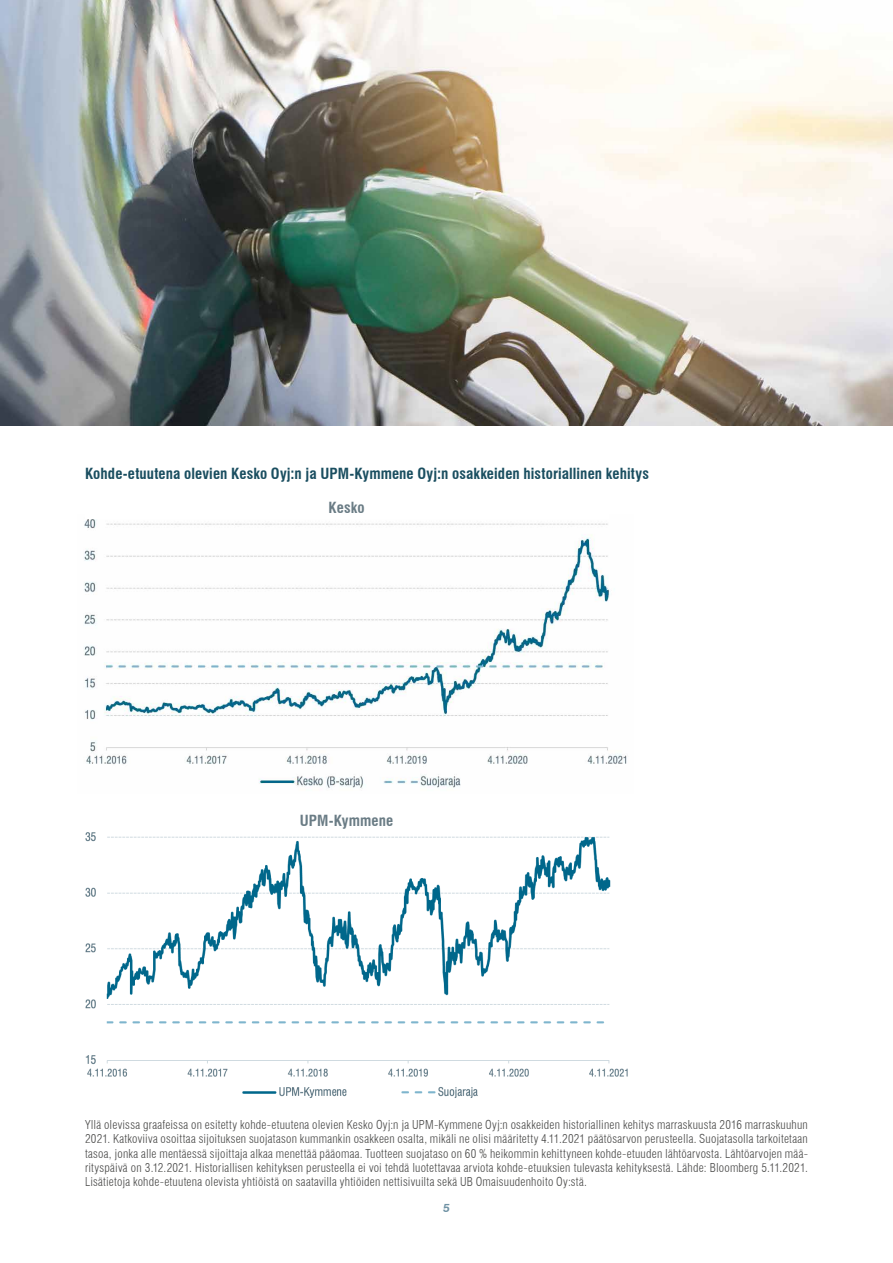
<style>
.page{position:relative;width:893px;height:1263px;background:#fff}
.page>*{position:absolute;margin:0;border:0;box-sizing:border-box;transform-origin:0 0}
.t1{font:700 condensed 15px "Swiss 721 BT";letter-spacing:.005em;color:#1a4e60}
.t2{font:700 condensed 15px "Swiss 721 BT";letter-spacing:.005em;color:#6a7c85}
.t3{font:300 condensed 12px/14.4px "Swiss 721 BT";letter-spacing:.02em;color:#4a4a49;text-align:justify}
.t4{font:italic 700 12px "Swiss 721 BT";color:#6f92a4}
</style>
<div class="page">
<img style="left:84px;top:519px;width:543px;height:269px">
<img style="left:85px;top:832px;width:543px;height:266px">
<img style="left:0;top:0;width:893px;height:425px">
<p class="t1" style="left:85px;top:465px;width:565px">Kohde-etuutena olevien Kesko Oyj:n ja UPM-Kymmene Oyj:n osakkeiden historiallinen kehitys</p>
<p class="t2" style="left:329px;top:499px;width:37px">Kesko</p>
<p class="t2" style="left:300px;top:811px;width:95px">UPM-Kymmene</p>
<p class="t3" style="left:85px;top:1117px;width:724px">Yllä olevissa graafeissa on esitetty kohde-etuutena olevien Kesko Oyj:n ja UPM-Kymmene Oyj:n osakkeiden historiallinen kehitys marraskuusta 2016 marraskuuhun 2021. Katkoviiva osoittaa sijoituksen suojatason kummankin osakkeen osalta, mikäli ne olisi määritetty 4.11.2021 päätösarvon perusteella. Suojatasolla tarkoitetaan tasoa, jonka alle mentäessä sijoittaja alkaa menettää pääomaa. Tuotteen suojataso on 60 % heikommin kehittyneen kohde-etuuden lähtöarvosta. Lähtöarvojen mää&shy;rityspäivä on 3.12.2021. Historiallisen kehityksen perusteella ei voi tehdä luotettavaa arviota kohde-etuuksien tulevasta kehityksestä. Lähde: Bloomberg 5.11.2021.<br>Lisätietoja kohde-etuutena olevista yhtiöistä on saatavilla yhtiöiden nettisivuilta sekä UB Omaisuudenhoito Oy:stä.</p>
<p class="t4" style="left:443px;top:1200px;width:8px">5</p>
</div>
